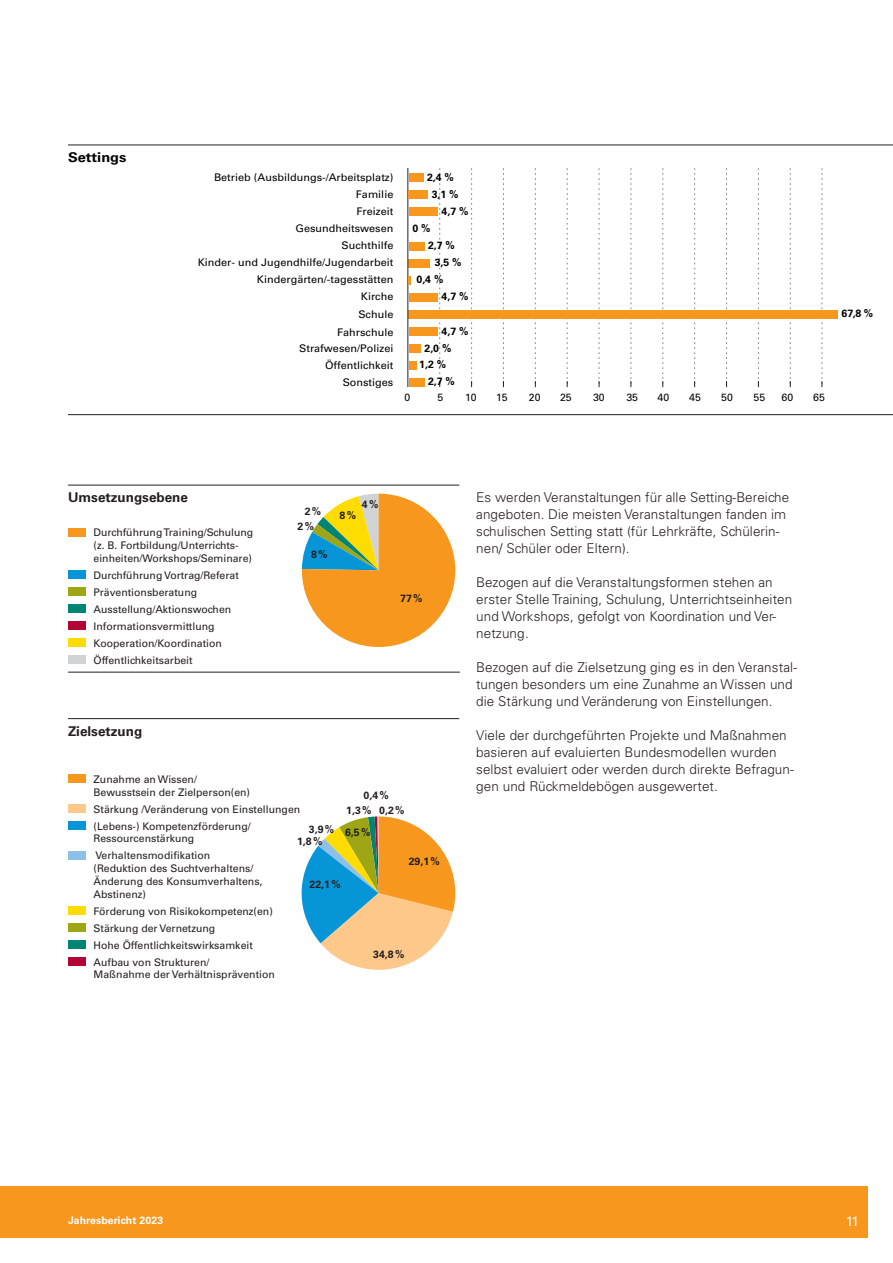
<style>
.page{position:relative;width:893px;height:1263px;background:#fff}
.page>*{position:absolute;margin:0;border:0;box-sizing:border-box;transform-origin:0 0}
.t1{font:300 13.5px/17px "Univers LT Std";letter-spacing:.005em;color:#231f20}
.t2{font:700 13.5px "Univers LT Std";color:#231f20}
.t3{font:700 13.5px "Univers LT Std";color:#000;scale:1.08 1}
.t4{font:13.5px "Univers LT Std";color:#fff}
.t5{font:10.5px/17px "Univers LT Std";color:#231f20}
.t6{font:10.5px/16px "Univers LT Std";color:#000;text-align:right;scale:1.04 1}
.t7{font:700 10.5px "Univers LT Std";color:#231f20}
.t8{font:700 10.5px/17px "Univers LT Std";color:#000}
.t9{font:10.5px "Univers LT Std";color:#000}
.t10{font:700 10.5px "Univers LT Std";letter-spacing:.01em;color:#fff}
</style>
<div class="page">
<div style="left:0;top:1186px;width:867px;height:51px;background:#f7971d"></div>
<div style="left:409px;top:242px;width:15px;height:8px;background:#f7971d"></div>
<div style="left:409px;top:259px;width:21px;height:8px;background:#f7971d"></div>
<div style="left:409px;top:310px;width:429px;height:8px;background:#f7971d"></div>
<div style="left:409px;top:344px;width:12px;height:8px;background:#f7971d"></div>
<hr style="left:407px;top:168px;width:1px;height:219px;background:#231f20">
<svg style="left:790px;top:168px;width:1px;height:219px"></svg>
<svg style="left:758px;top:168px;width:1px;height:219px"></svg>
<svg style="left:726px;top:168px;width:1px;height:219px"></svg>
<svg style="left:694px;top:168px;width:1px;height:219px"></svg>
<svg style="left:567px;top:168px;width:1px;height:219px"></svg>
<svg style="left:471px;top:168px;width:1px;height:219px"></svg>
<svg style="left:503px;top:168px;width:1px;height:219px"></svg>
<svg style="left:535px;top:168px;width:1px;height:219px"></svg>
<svg style="left:662px;top:168px;width:1px;height:219px"></svg>
<svg style="left:630px;top:168px;width:2px;height:219px"></svg>
<svg style="left:599px;top:168px;width:1px;height:219px"></svg>
<svg style="left:439px;top:168px;width:1px;height:219px"></svg>
<svg style="left:821px;top:168px;width:2px;height:219px"></svg>
<div style="left:409px;top:208px;width:29px;height:8px;background:#f7971d"></div>
<div style="left:409px;top:293px;width:29px;height:8px;background:#f7971d"></div>
<div style="left:409px;top:191px;width:19px;height:8px;background:#f7971d"></div>
<svg style="left:409px;top:276px;width:2px;height:8px"></svg>
<hr style="left:68px;top:145px;width:825px;height:1px;background:#231f20">
<hr style="left:68px;top:414px;width:825px;height:1px;background:#231f20">
<div style="left:409px;top:174px;width:15px;height:8px;background:#f7971d"></div>
<div style="left:409px;top:328px;width:29px;height:8px;background:#f7971d"></div>
<div style="left:409px;top:361px;width:7px;height:8px;background:#f7971d"></div>
<div style="left:409px;top:378px;width:15px;height:8px;background:#f7971d"></div>
<svg style="left:301px;top:816px;width:154px;height:154px"></svg>
<hr style="left:68px;top:718px;width:391px;height:1px;background:#231f20">
<div style="left:68px;top:774px;width:17px;height:9px;background:#f7971d"></div>
<div style="left:68px;top:804px;width:17px;height:9px;background:#fdc889"></div>
<div style="left:68px;top:821px;width:17px;height:9px;background:#0696d7"></div>
<div style="left:68px;top:851px;width:17px;height:9px;background:#8cc0e8"></div>
<div style="left:68px;top:906px;width:17px;height:9px;background:#ffdc01"></div>
<div style="left:68px;top:923px;width:17px;height:9px;background:#9ea615"></div>
<div style="left:68px;top:940px;width:17px;height:9px;background:#008575"></div>
<div style="left:68px;top:957px;width:17px;height:9px;background:#b30437"></div>
<svg style="left:302px;top:494px;width:68px;height:68px"></svg>
<svg style="left:302px;top:494px;width:153px;height:153px;background:#dc9f33"></svg>
<hr style="left:68px;top:485px;width:391px;height:1px;background:#231f20">
<div style="left:68px;top:528px;width:17px;height:8px;background:#f7971d"></div>
<div style="left:68px;top:587px;width:17px;height:9px;background:#9ea615"></div>
<div style="left:68px;top:604px;width:17px;height:9px;background:#008575"></div>
<div style="left:68px;top:570px;width:17px;height:9px;background:#0696d7"></div>
<div style="left:68px;top:621px;width:17px;height:9px;background:#b30437"></div>
<div style="left:68px;top:639px;width:17px;height:8px;background:#ffdc01"></div>
<div style="left:68px;top:656px;width:17px;height:8px;background:#d1d2d4"></div>
<hr style="left:68px;top:672px;width:391px;height:1px;background:#231f20">
<p class="t3" style="left:68px;top:149px;width:56px">Settings</p>
<p class="t6" style="left:214px;top:169px;width:174px">Betrieb (Ausbildungs-/Arbeitsplatz)</p>
<p class="t8" style="left:427px;top:169px;width:28px">2,4 %</p>
<p class="t6" style="left:356px;top:186px;width:38px">Familie</p>
<p class="t8" style="left:432px;top:186px;width:28px">3,1 %</p>
<p class="t6" style="left:357px;top:203px;width:37px">Freizeit</p>
<p class="t8" style="left:442px;top:203px;width:28px">4,7 %</p>
<p class="t6" style="left:296px;top:220px;width:96px">Gesundheitswesen</p>
<p class="t8" style="left:412px;top:220px;width:20px">0 %</p>
<p class="t6" style="left:341px;top:237px;width:51px">Suchthilfe</p>
<p class="t8" style="left:428px;top:237px;width:28px">2,7 %</p>
<p class="t6" style="left:198px;top:254px;width:190px">Kinder- und Jugendhilfe/Jugendarbeit</p>
<p class="t8" style="left:435px;top:254px;width:28px">3,5 %</p>
<p class="t6" style="left:257px;top:272px;width:133px">Kindergärten/-tagesstätten</p>
<p class="t8" style="left:416px;top:271px;width:28px">0,4 %</p>
<p class="t6" style="left:361px;top:289px;width:33px">Kirche</p>
<p class="t8" style="left:442px;top:288px;width:28px">4,7 %</p>
<p class="t6" style="left:358px;top:306px;width:35px">Schule</p>
<p class="t8" style="left:841px;top:305px;width:33px">67,8 %</p>
<p class="t6" style="left:299px;top:324px;width:92px">Fahrschule<br>Strafwesen/Polizei</p>
<p class="t6" style="left:325px;top:357px;width:67px;line-height:17.1px">Öffentlichkeit<br>Sonstiges</p>
<p class="t8" style="left:442px;top:323px;width:28px">4,7 %</p>
<p class="t8" style="left:428px;top:356px;width:28px;text-indent:-9px">1,2 %<br>2,7 %</p>
<p class="t8" style="left:424px;top:340px;width:28px">2,0 %</p>
<p class="t9" style="left:404px;top:391px;width:7px">0</p>
<p class="t9" style="left:496px;top:391px;width:13px">15</p>
<p class="t9" style="left:465px;top:391px;width:13px">10</p>
<p class="t9" style="left:560px;top:391px;width:13px">25</p>
<p class="t9" style="left:529px;top:391px;width:13px">20</p>
<p class="t9" style="left:593px;top:391px;width:13px">30</p>
<p class="t9" style="left:626px;top:391px;width:13px">35</p>
<p class="t9" style="left:657px;top:391px;width:13px">40</p>
<p class="t9" style="left:721px;top:391px;width:13px">50</p>
<p class="t9" style="left:753px;top:391px;width:13px">55</p>
<p class="t9" style="left:781px;top:391px;width:13px">60</p>
<p class="t9" style="left:813px;top:391px;width:13px">65</p>
<p class="t9" style="left:438px;top:391px;width:7px">5</p>
<p class="t9" style="left:689px;top:391px;width:13px">45</p>
<p class="t2" style="left:68px;top:489px;width:122px">Umsetzungsebene</p>
<p class="t5" style="left:94px;top:526px;width:161px;line-height:12.8px">Durchführung Training/Schulung (z. B. Fortbildung/Unterrichts&shy;einheiten/Workshops/Seminare)</p>
<p class="t5" style="left:94px;top:567px;width:147px">Durchführung Vortrag/Referat<br>Präventionsberatung<br>Ausstellung/Aktionswochen<br>Informationsvermittlung<br>Kooperation/Koordination<br>Öffentlichkeitsarbeit</p>
<p class="t7" style="left:305px;top:506px;width:18px">2 %</p>
<p class="t7" style="left:298px;top:520px;width:18px">2 %</p>
<p class="t7" style="left:311px;top:548px;width:18px">8 %</p>
<p class="t7" style="left:362px;top:498px;width:18px">4 %</p>
<p class="t7" style="left:340px;top:509px;width:18px">8 %</p>
<p class="t7" style="left:400px;top:592px;width:24px">77 %</p>
<p class="t2" style="left:68px;top:723px;width:76px">Zielsetzung</p>
<p class="t5" style="left:94px;top:773px;width:158px;line-height:12.8px">Zunahme an Wissen/<br>Bewusstsein der Zielperson(en)</p>
<p class="t5" style="left:94px;top:800px;width:208px">Stärkung /Veränderung von Einstellungen (Lebens-) Kompetenzförderung/</p>
<p class="t5" style="left:94px;top:830px;width:118px">Ressourcenstärkung<br>Verhaltensmodifikation</p>
<p class="t5" style="left:94px;top:862px;width:170px;line-height:12.8px">(Reduktion des Suchtverhaltens/<br>Änderung des Konsumverhaltens,<br>Abstinenz)</p>
<p class="t5" style="left:94px;top:902px;width:181px">Förderung von Risikokompetenz(en)<br>Stärkung der Vernetzung<br>Hohe Öffentlichkeitswirksamkeit<br>Aufbau von Strukturen/</p>
<p class="t5" style="left:94px;top:966px;width:183px">Maßnahme der Verhältnisprävention</p>
<p class="t7" style="left:364px;top:789px;width:27px">0,4 %</p>
<p class="t7" style="left:346px;top:804px;width:27px">1,3 %</p>
<p class="t7" style="left:379px;top:804px;width:27px">0,2 %</p>
<p class="t7" style="left:309px;top:823px;width:27px">3,9 %</p>
<p class="t7" style="left:345px;top:826px;width:27px">6,5 %</p>
<p class="t7" style="left:297px;top:835px;width:27px">1,8 %</p>
<p class="t7" style="left:409px;top:855px;width:33px">29,1 %</p>
<p class="t7" style="left:310px;top:878px;width:33px">22,1 %</p>
<p class="t7" style="left:373px;top:948px;width:33px">34,8 %</p>
<p class="t1" style="left:476px;top:488px;width:314px">Es werden Veranstaltungen für alle Setting-Bereiche angeboten. Die meisten Veranstaltungen fanden im schulischen Setting statt (für Lehrkräfte, Schülerin&shy;nen/ Schüler oder Eltern).</p>
<p class="t1" style="left:476px;top:574px;width:318px">Bezogen auf die Veranstaltungsformen stehen an erster Stelle Training, Schulung, Unterrichtseinheiten und Workshops, gefolgt von Koordination und Ver&shy;netzung.</p>
<p class="t1" style="left:476px;top:659px;width:322px">Bezogen auf die Zielsetzung ging es in den Veranstal&shy;tungen besonders um eine Zunahme an Wissen und die Stärkung und Veränderung von Einstellungen.</p>
<p class="t1" style="left:476px;top:727px;width:319px">Viele der durchgeführten Projekte und Maßnahmen basieren auf evaluierten Bundesmodellen wurden selbst evaluiert oder werden durch direkte Befragun&shy;gen und Rückmeldebögen ausgewertet.</p>
<p class="t10" style="left:68px;top:1214px;width:97px">Jahresbericht 2023</p>
<p class="t4" style="left:846px;top:1213px;width:15px">11</p>
</div>
